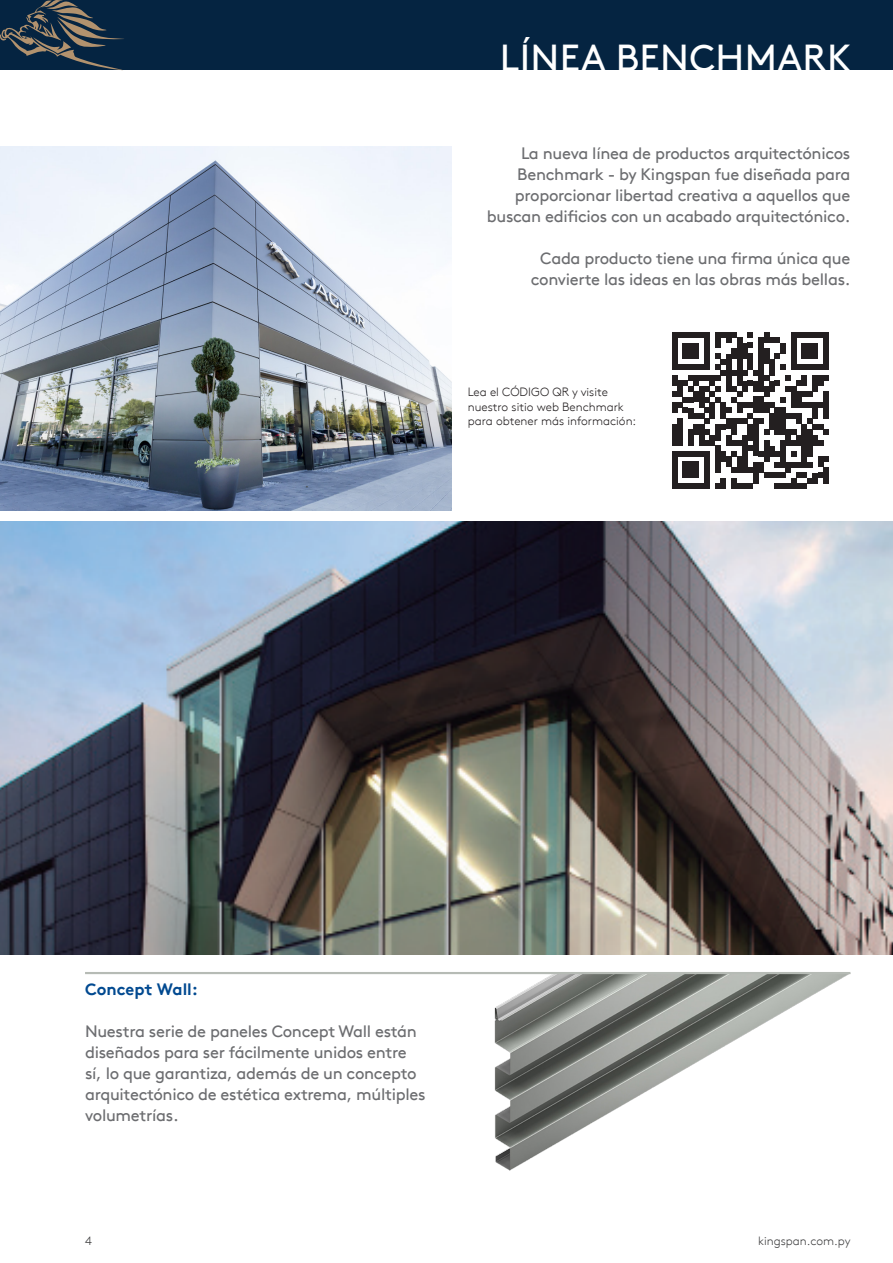
<style>
.page{position:relative;width:893px;height:1263px;background:#fff}
.page>*{position:absolute;margin:0;border:0;box-sizing:border-box;transform-origin:0 0}
.t1{font:37.5px "Kingspan Brown TT";letter-spacing:.01em;color:#fff}
.t2{font:16.5px/21px "Kingspan Brown TT";letter-spacing:-.02em;color:#6c6d70}
.t3{font:700 16.5px "Kingspan Brown TT";color:#014990}
.t4{font:300 12px/14.4px "Kingspan Brown TT";color:#231f20}
.t5{font:300 12px "Kingspan Brown TT";color:#3e3e3f}
</style>
<div class="page">
<div style="left:0;top:0;width:893px;height:70px;background:#052441"></div>
<svg style="left:0;top:0;width:124px;height:70px"></svg>
<img style="left:475px;top:974px;width:375px;height:197px">
<hr style="left:85px;top:972px;width:765px;height:2px;background:#b6bbb5">
<img style="left:0;top:147px;width:451px;height:363px">
<img style="left:0;top:521px;width:893px;height:434px">
<svg style="left:672px;top:332px;width:157px;height:157px"></svg>
<div style="left:823px;top:467px;width:6px;height:16px;background:#231f20"></div>
<p class="t1" style="left:500px;top:29px;width:353px">LÍNEA BENCHMARK</p>
<p class="t2" style="left:487px;top:141px;width:365px;text-align:right">La nueva línea de productos arquitectónicos Benchmark - by Kingspan fue diseñada para proporcionar libertad creativa a aquellos que buscan edificios con un acabado arquitectónico.</p>
<p class="t2" style="left:531px;top:246px;width:321px;text-align:center">Cada producto tiene una firma única que convierte las ideas en las obras más bellas.</p>
<p class="t4" style="left:468px;top:384px;width:170px">Lea el CÓDIGO QR y visite nuestro sitio web Benchmark para obtener más información:</p>
<p class="t3" style="left:85px;top:976px;width:115px">Concept Wall:</p>
<p class="t2" style="left:85px;top:1020px;width:342px">Nuestra serie de paneles Concept Wall están diseñados para ser fácilmente unidos entre sí, lo que garantiza, además de un concepto arquitectónico de estética extrema, múltiples volumetrías.</p>
<p class="t5" style="left:85px;top:1232px;width:8px">4</p>
<p class="t5" style="left:758px;top:1232px;width:94px">kingspan.com.py</p>
</div>
